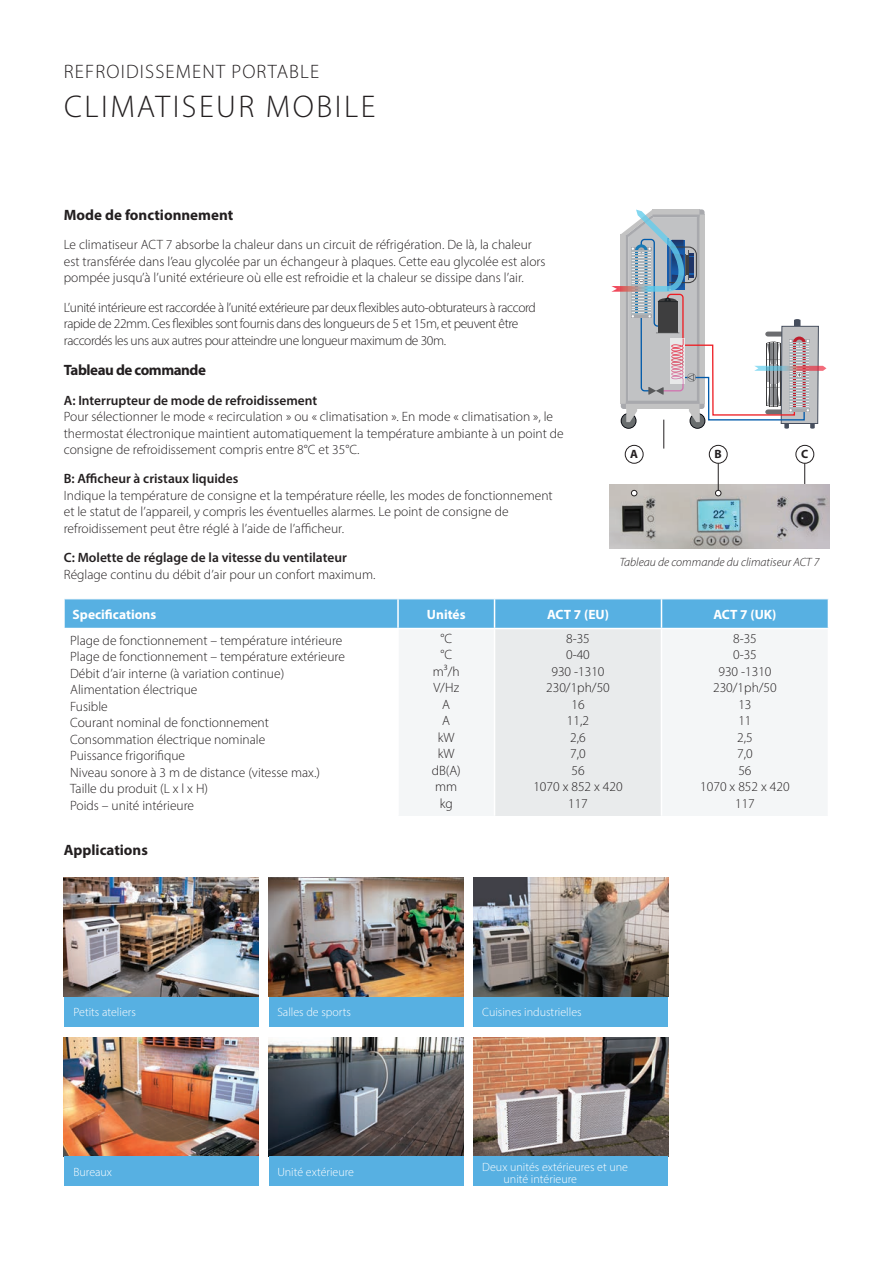
<style>
.page{position:relative;width:893px;height:1263px;background:#fff}
.page>*{position:absolute;margin:0;border:0;box-sizing:border-box;transform-origin:0 0}
.t1{font:300 31.5px "Myriad Pro";letter-spacing:.08em;color:#231f20}
.t2{font:300 19.5px "Myriad Pro";letter-spacing:.06em;color:#231f20}
.t3{font:700 15px "Myriad Pro";color:#231f20}
.t4{font:700 15px "Myriad Pro";letter-spacing:-.03em;color:#231f20}
.t5{font:300 13.5px/16.5px "Myriad Pro";color:#231f20}
.t6{font:300 13.5px/16.5px "Myriad Pro";letter-spacing:-.03em;color:#231f20}
.t7{font:600 13.5px "Myriad Pro";color:#231f20}
.t8{font:700 13.5px "Myriad Pro";color:#fff}
.t9{font:300 12px/12px "Myriad Pro";color:#fff}
.t10{font:italic 300 12px "Myriad Pro";color:#231f20}
.t11{font:700 12px "Myriad Pro";color:#231f20}
</style>
<div class="page">
<hr style="left:804px;top:457px;width:1px;height:34px;background:#231f20">
<div style="left:398px;top:628px;width:97px;height:188px;background:#f4f6f7"></div>
<div style="left:495px;top:628px;width:166px;height:188px;background:#e9ebec"></div>
<div style="left:661px;top:628px;width:167px;height:188px;background:#f4f6f7"></div>
<hr style="left:398px;top:628px;width:97px;height:1px;background:#fff">
<hr style="left:495px;top:628px;width:166px;height:1px;background:#fff">
<svg style="left:64px;top:599px;width:765px;height:29px;background:#5cb2e2"></svg>
<hr style="left:397px;top:629px;width:2px;height:187px;background:#fff">
<hr style="left:494px;top:629px;width:1px;height:187px;background:#fff">
<hr style="left:661px;top:629px;width:1px;height:187px;background:#fff">
<hr style="left:661px;top:628px;width:168px;height:1px;background:#fff">
<img style="left:610px;top:485px;width:219px;height:64px">
<hr style="left:718px;top:457px;width:1px;height:34px;background:#231f20">
<svg style="left:715px;top:490px;width:6px;height:6px"></svg>
<div style="left:709px;top:445px;width:18px;height:18px;background:#fff;border-radius:50%"></div>
<div style="left:709px;top:445px;width:18px;height:19px;border:1px solid #231f20;border-radius:50%"></div>
<div style="left:796px;top:445px;width:18px;height:18px;background:#fff;border-radius:50%"></div>
<div style="left:796px;top:445px;width:18px;height:19px;border:1px solid #231f20;border-radius:50%"></div>
<svg style="left:611px;top:209px;width:215px;height:240px"></svg>
<svg style="left:631px;top:490px;width:6px;height:6px"></svg>
<div style="left:625px;top:445px;width:18px;height:18px;background:#fff;border-radius:50%"></div>
<div style="left:625px;top:445px;width:18px;height:19px;border:1px solid #231f20;border-radius:50%"></div>
<img style="left:64px;top:877px;width:194px;height:119px">
<div style="left:64px;top:996px;width:194px;height:30px;background:#57b0e2"></div>
<img style="left:64px;top:1037px;width:194px;height:119px">
<div style="left:64px;top:1156px;width:194px;height:30px;background:#57b0e2"></div>
<img style="left:269px;top:877px;width:194px;height:119px">
<div style="left:269px;top:996px;width:194px;height:30px;background:#57b0e2"></div>
<img style="left:269px;top:1037px;width:194px;height:119px">
<div style="left:269px;top:1156px;width:194px;height:30px;background:#57b0e2"></div>
<img style="left:474px;top:877px;width:194px;height:119px">
<div style="left:474px;top:996px;width:194px;height:30px;background:#57b0e2"></div>
<img style="left:474px;top:1037px;width:194px;height:119px">
<div style="left:474px;top:1156px;width:194px;height:30px;background:#57b0e2"></div>
<h2 class="t2" style="left:64px;top:60px;width:257px">REFROIDISSEMENT PORTABLE</h2>
<h1 class="t1" style="left:64px;top:88px;width:313px">CLIMATISEUR MOBILE</h1>
<p class="t3" style="left:64px;top:205px;width:171px">Mode de fonctionnement</p>
<p class="t5" style="left:64px;top:237px;width:483px">Le climatiseur ACT 7 absorbe la chaleur dans un circuit de réfrigération. De là, la chaleur est transférée dans l’eau glycolée par un échangeur à plaques. Cette eau glycolée est alors pompée jusqu’à l’unité extérieure où elle est refroidie et la chaleur se dissipe dans l’air.</p>
<p class="t6" style="left:64px;top:299px;width:474px">L’unité intérieure est raccordée à l’unité extérieure par deux flexibles auto-obturateurs à raccord rapide de 22mm. Ces flexibles sont fournis dans des longueurs de 5 et 15m, et peuvent être raccordés les uns aux autres pour atteindre une longueur maximum de 30m.</p>
<p class="t4" style="left:64px;top:361px;width:144px">Tableau de commande</p>
<p class="t7" style="left:64px;top:392px;width:255px">A: Interrupteur de mode de refroidissement</p>
<p class="t5" style="left:64px;top:408px;width:501px">Pour sélectionner le mode « recirculation » ou « climatisation ». En mode « climatisation », le thermostat électronique maintient automatiquement la température ambiante à un point de consigne de refroidissement compris entre 8°C et 35°C.</p>
<p class="t7" style="left:64px;top:470px;width:176px">B: Afficheur à cristaux liquides</p>
<p class="t5" style="left:64px;top:487px;width:490px">Indique la température de consigne et la température réelle, les modes de fonctionnement et le statut de l’appareil, y compris les éventuelles alarmes. Le point de consigne de refroidissement peut être réglé à l’aide de l’afficheur.</p>
<p class="t7" style="left:64px;top:549px;width:285px">C: Molette de réglage de la vitesse du ventilateur</p>
<p class="t5" style="left:64px;top:566px;width:313px">Réglage continu du débit d’air pour un confort maximum.</p>
<p class="t11" style="left:630px;top:446px;width:9px">A</p>
<p class="t11" style="left:715px;top:446px;width:9px">B</p>
<p class="t11" style="left:801px;top:446px;width:9px">C</p>
<p class="t10" style="left:620px;top:555px;width:201px">Tableau de commande du climatiseur ACT 7</p>
<p class="t8" style="left:73px;top:605px;width:85px">Specifications</p>
<p class="t8" style="left:427px;top:605px;width:40px">Unités</p>
<p class="t8" style="left:547px;top:605px;width:63px">ACT 7 (EU)</p>
<p class="t8" style="left:713px;top:605px;width:65px">ACT 7 (UK)</p>
<p class="t5" style="left:70px;top:632px;width:276px">Plage de fonctionnement – température intérieure Plage de fonctionnement – température extérieure Débit d’air interne (à variation continue)<br>Alimentation électrique<br>Fusible<br>Courant nominal de fonctionnement Consommation électrique nominale<br>Puissance frigorifique<br>Niveau sonore à 3 m de distance (vitesse max.)<br>Taille du produit (L x l x H)<br>Poids – unité intérieure</p>
<p class="t5" style="left:432px;top:630px;width:31px;text-align:center">°C<br>°C m3/h<br>V/Hz<br>A<br>A<br>kW kW dB(A) mm kg</p>
<p class="t5" style="left:533px;top:630px;width:91px;text-align:center">8-35<br>0-40<br>930 -1310<br>230/1ph/50<br>16<br>11,2<br>2,6<br>7,0<br>56<br>1070 x 852 x 420<br>117</p>
<p class="t5" style="left:700px;top:630px;width:91px;text-align:center">8-35<br>0-35<br>930 -1310<br>230/1ph/50<br>13<br>11<br>2,5<br>7,0<br>56<br>1070 x 852 x 420<br>117</p>
<p class="t3" style="left:64px;top:840px;width:86px">Applications</p>
<p class="t9" style="left:73px;top:1006px;width:64px">Petits ateliers</p>
<p class="t9" style="left:73px;top:1166px;width:40px">Bureaux</p>
<p class="t9" style="left:277px;top:1006px;width:75px">Salles de sports</p>
<p class="t9" style="left:277px;top:1166px;width:78px">Unité extérieure</p>
<p class="t9" style="left:482px;top:1006px;width:101px">Cuisines industrielles</p>
<p class="t9" style="left:504px;top:1160px;width:126px;text-indent:-21px">Deux unités extérieures et une unité intérieure</p>
</div>
